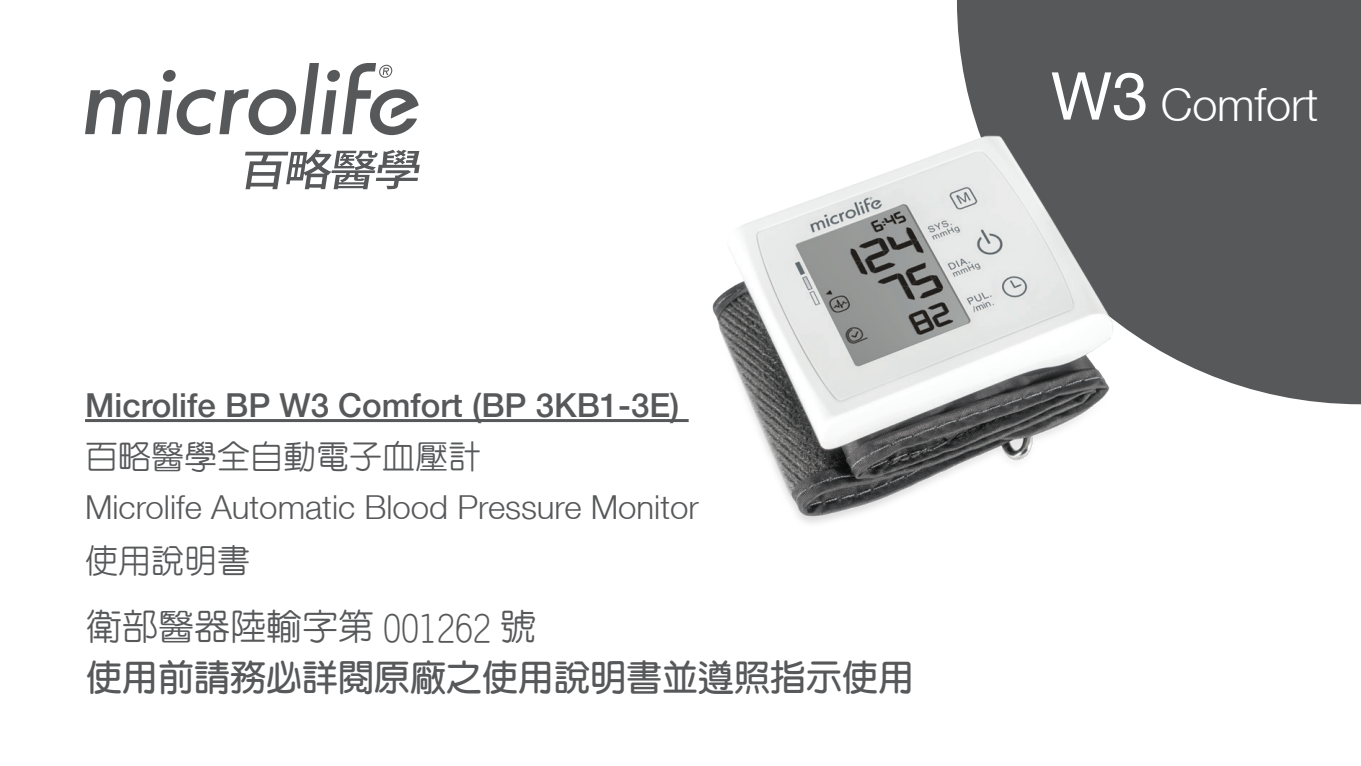
<style>
.page{position:relative;width:1361px;height:766px;background:#fff}
.page>*{position:absolute;margin:0;border:0;box-sizing:border-box;transform-origin:0 0}
.t1{font:300 45.9px "Helvetica Neue LT";letter-spacing:-.005em;color:#fff}
.t2{font:700 36px "Yen Round";color:#57585a}
.t3{font:500 36px "Yen Round";color:#57585a}
.t4{font:300 33px "Helvetica Neue LT";color:#57585a}
.t5{font:500 33px "Helvetica Neue LT";color:#57585a}
.t6{font:500 33px "Yen Round";color:#57585a}
.s1{font-weight:400;font-size:66px}
</style>
<div class="page">
<div style="left:957px;top:0;width:404px;height:404px;background:#57585a"></div>
<img style="left:682px;top:113px;width:472px;height:410px">
<hr style="left:85px;top:419px;width:603px;height:3px;background:#57585a">
<svg style="left:85px;top:89px;width:65px;height:45px"></svg>
<svg style="left:157px;top:63px;width:262px;height:72px"></svg>
<svg style="left:245px;top:149px;width:175px;height:40px"></svg>
<p class="t5" style="left:85px;top:385px;width:596px">Microlife BP W3 Comfort (BP 3KB1-3E)</p>
<p class="t6" style="left:85px;top:440px;width:397px">百略醫學全自動電子血壓計</p>
<p class="t4" style="left:85px;top:487px;width:615px">Microlife Automatic Blood Pressure Monitor</p>
<p class="t6" style="left:85px;top:543px;width:166px">使用說明書</p>
<p class="t3" style="left:86px;top:608px;width:452px">衛部醫器陸輸字第 001262 號</p>
<p class="t2" style="left:86px;top:659px;width:829px">使用前請務必詳閱原廠之使用說明書並遵照指示使用</p>
<h1 class="t1" style="left:1051px;top:77px;width:269px"><span class="s1">W3</span> Comfort</h1>
</div>
